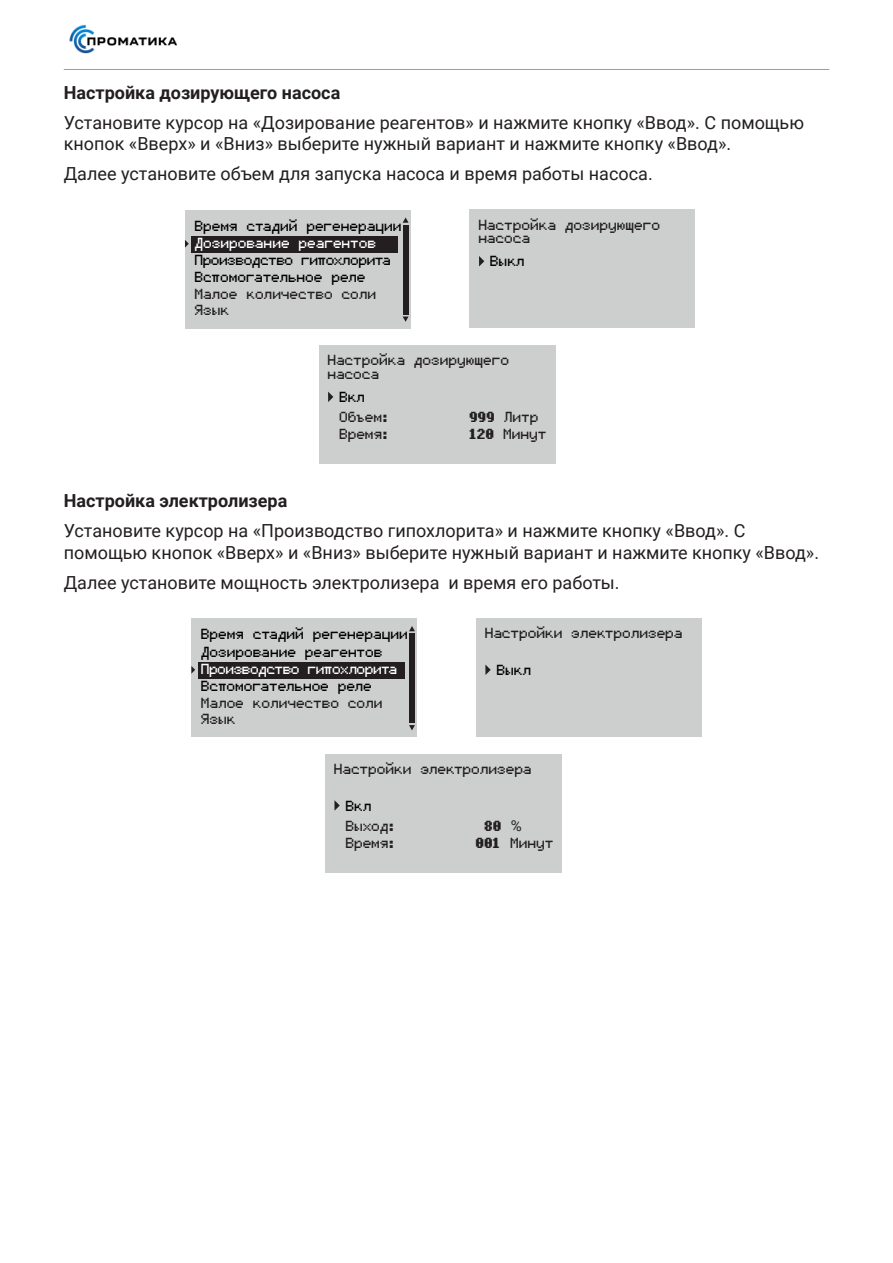
<style>
.page{position:relative;width:893px;height:1263px;background:#fff}
.page>*{position:absolute;margin:0;border:0;box-sizing:border-box;transform-origin:0 0}
.t1{font:18px/21.6px "Roboto";color:#231f20}
.t2{font:700 18px "Roboto";color:#231f20}
.t3{font:17.55px/16.2px "Fairfax";letter-spacing:-.01em;color:#231f20}
.t4{font:17.55px/17.7px "Fairfax";letter-spacing:-.01em;color:#000}
.t5{font:17.55px/16.8px "Fairfax";letter-spacing:-.03em;color:#000}
.t6{font:17.55px "Fairfax";letter-spacing:-.03em;color:#fff}
.t7{font:17.55px "Fairfax";letter-spacing:-.01em;color:#fff}
.t8{font:700 17.55px "Fairfax";color:#231f20}
.s1{font-weight:700}
.s2{font-family:"Roboto";font-weight:400;font-size:15px}
</style>
<div class="page">
<img style="left:69px;top:24px;width:108px;height:30px">
<hr style="left:64px;top:69px;width:765px;height:1px;background:#9a9c9e">
<div style="left:185px;top:210px;width:226px;height:118px;background:#cdcfcf"></div>
<div style="left:470px;top:210px;width:225px;height:118px;background:#cdcfcf"></div>
<div style="left:319px;top:345px;width:237px;height:118px;background:#cdcfcf"></div>
<div style="left:191px;top:236px;width:207px;height:16px;background:#231f20"></div>
<svg style="left:185px;top:240px;width:4px;height:8px"></svg>
<svg style="left:403px;top:217px;width:6px;height:6px"></svg>
<svg style="left:403px;top:316px;width:6px;height:6px"></svg>
<div style="left:403px;top:225px;width:6px;height:90px;background:#231f20"></div>
<svg style="left:479px;top:256px;width:5px;height:10px"></svg>
<svg style="left:328px;top:392px;width:5px;height:10px"></svg>
<div style="left:191px;top:619px;width:226px;height:118px;background:#cdcfcf"></div>
<div style="left:476px;top:618px;width:226px;height:118px;background:#cdcfcf"></div>
<div style="left:326px;top:754px;width:236px;height:118px;background:#cdcfcf"></div>
<div style="left:198px;top:662px;width:206px;height:16px;background:#231f20"></div>
<svg style="left:191px;top:666px;width:4px;height:8px"></svg>
<svg style="left:409px;top:626px;width:6px;height:5px"></svg>
<svg style="left:409px;top:725px;width:6px;height:5px"></svg>
<div style="left:409px;top:633px;width:6px;height:90px;background:#231f20"></div>
<svg style="left:485px;top:664px;width:6px;height:11px"></svg>
<svg style="left:334px;top:800px;width:6px;height:11px"></svg>
<p class="t2" style="left:64px;top:80px;width:278px">Настройка дозирующего насоса</p>
<p class="t1" style="left:64px;top:111px;width:742px">Установите курсор на «Дозирование реагентов» и нажмите кнопку «Ввод». С помощью кнопок «Вверх» и «Вниз» выберите нужный вариант и нажмите кнопку «Ввод».</p>
<p class="t1" style="left:64px;top:162px;width:590px">Далее установите объем для запуска насоса и время работы насоса.</p>
<p class="t4" style="left:195px;top:216px;width:209px">Время стадий регенерации</p>
<p class="t7" style="left:195px;top:229px;width:183px">Дозирование реагентов</p>
<p class="t5" style="left:195px;top:251px;width:198px">Производство гипохлорита<br>Вспомогательное реле</p>
<p class="t3" style="left:195px;top:285px;width:183px">Малое количество соли<br>Язык</p>
<p class="t3" style="left:479px;top:217px;width:183px;line-height:13.4px">Настройка дозирующего насоса</p>
<p class="t4" style="left:491px;top:252px;width:36px">Выкл</p>
<p class="t3" style="left:328px;top:353px;width:183px;line-height:13.4px">Настройка дозирующего насоса</p>
<p class="t4" style="left:340px;top:387px;width:28px">Вкл</p>
<p class="t3" style="left:340px;top:408px;width:53px">Объем:</p>
<p class="t3" style="left:470px;top:408px;width:71px"><span class="s1">999</span> Литр</p>
<p class="t3" style="left:340px;top:425px;width:53px">Время:</p>
<p class="t3" style="left:470px;top:425px;width:79px"><span class="s1">120</span> Минут</p>
<p class="t2" style="left:64px;top:488px;width:225px">Настройка электролизера</p>
<p class="t1" style="left:64px;top:519px;width:757px">Установите курсор на «Производство гипохлорита» и нажмите кнопку «Ввод». С помощью кнопок «Вверх» и «Вниз» выберите нужный вариант и нажмите кнопку «Ввод».</p>
<p class="t1" style="left:64px;top:571px;width:557px">Далее установите мощность электролизера и время его работы.</p>
<p class="t4" style="left:201px;top:624px;width:209px">Время стадий регенерации<br>Дозирование реагентов</p>
<p class="t6" style="left:201px;top:655px;width:198px">Производство гипохлорита</p>
<p class="t4" style="left:201px;top:676px;width:173px">Вспомогательное реле</p>
<p class="t3" style="left:201px;top:694px;width:183px">Малое количество соли<br>Язык</p>
<p class="t3" style="left:485px;top:624px;width:199px">Настройки электролизера</p>
<p class="t4" style="left:497px;top:660px;width:36px">Выкл</p>
<p class="t3" style="left:334px;top:760px;width:199px">Настройки электролизера</p>
<p class="t4" style="left:346px;top:796px;width:28px">Вкл</p>
<p class="t3" style="left:346px;top:817px;width:53px">Выход:</p>
<p class="t8" style="left:485px;top:814px;width:39px">80 <span class="s2">%</span></p>
<p class="t3" style="left:346px;top:834px;width:53px">Время:</p>
<p class="t3" style="left:476px;top:834px;width:80px"><span class="s1">001</span> Минут</p>
</div>
